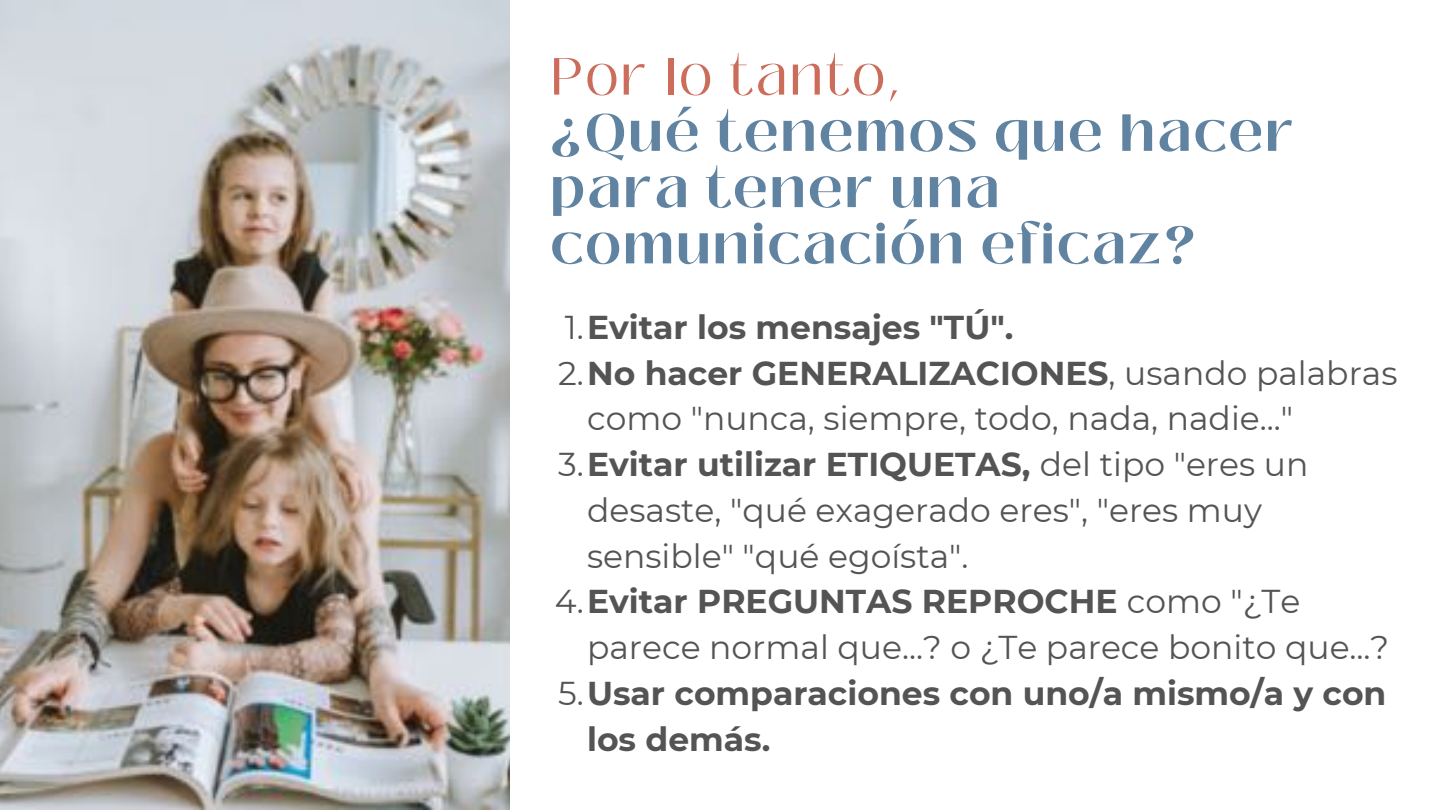
<style>
.page{position:relative;width:1440px;height:810px;background:#fff}
.page>*{position:absolute;margin:0;border:0;box-sizing:border-box;transform-origin:0 0}
.t1{font:700 52px/56.2px "Black Mango";letter-spacing:.055em;color:#6083a2}
.t2{font:52px "Black Mango";letter-spacing:.055em;color:#cc6d5b}
.t3{font:700 33px "Montserrat";color:#545454}
.t4{font:33px "Montserrat";color:#545454}
.s1{font-weight:400}
</style>
<div class="page">
<img style="left:0;top:0;width:509px;height:810px">
<h1 class="t2" style="left:551px;top:37px;width:350px">Por lo tanto,</h1>
<h1 class="t1" style="left:551px;top:105px;width:745px">¿Qué tenemos que hacer para tener una comunicación eficaz?</h1>
<p class="t3" style="left:565px;top:307px;width:450px"><span class="s1">1.</span>Evitar los mensajes "TÚ".</p>
<p class="t3" style="left:558px;top:353px;width:841px"><span class="s1">2.</span>No hacer GENERALIZACIONES<span class="s1">, usando palabras</span></p>
<p class="t4" style="left:587px;top:398px;width:708px">como "nunca, siempre, todo, nada, nadie..."</p>
<p class="t3" style="left:558px;top:444px;width:752px"><span class="s1">3.</span>Evitar utilizar ETIQUETAS, <span class="s1">del tipo "eres un</span></p>
<p class="t4" style="left:587px;top:490px;width:676px">desaste, "qué exagerado eres", "eres muy</p>
<p class="t4" style="left:587px;top:536px;width:383px">sensible" "qué egoísta".</p>
<p class="t3" style="left:555px;top:581px;width:747px"><span class="s1">4.</span>Evitar PREGUNTAS REPROCHE <span class="s1">como "¿Te</span></p>
<p class="t4" style="left:587px;top:627px;width:804px">parece normal que...? o ¿Te parece bonito que...?</p>
<p class="t3" style="left:558px;top:673px;width:830px"><span class="s1">5.</span>Usar comparaciones con uno/a mismo/a y con</p>
<p class="t3" style="left:587px;top:719px;width:185px">los demás.</p>
</div>
